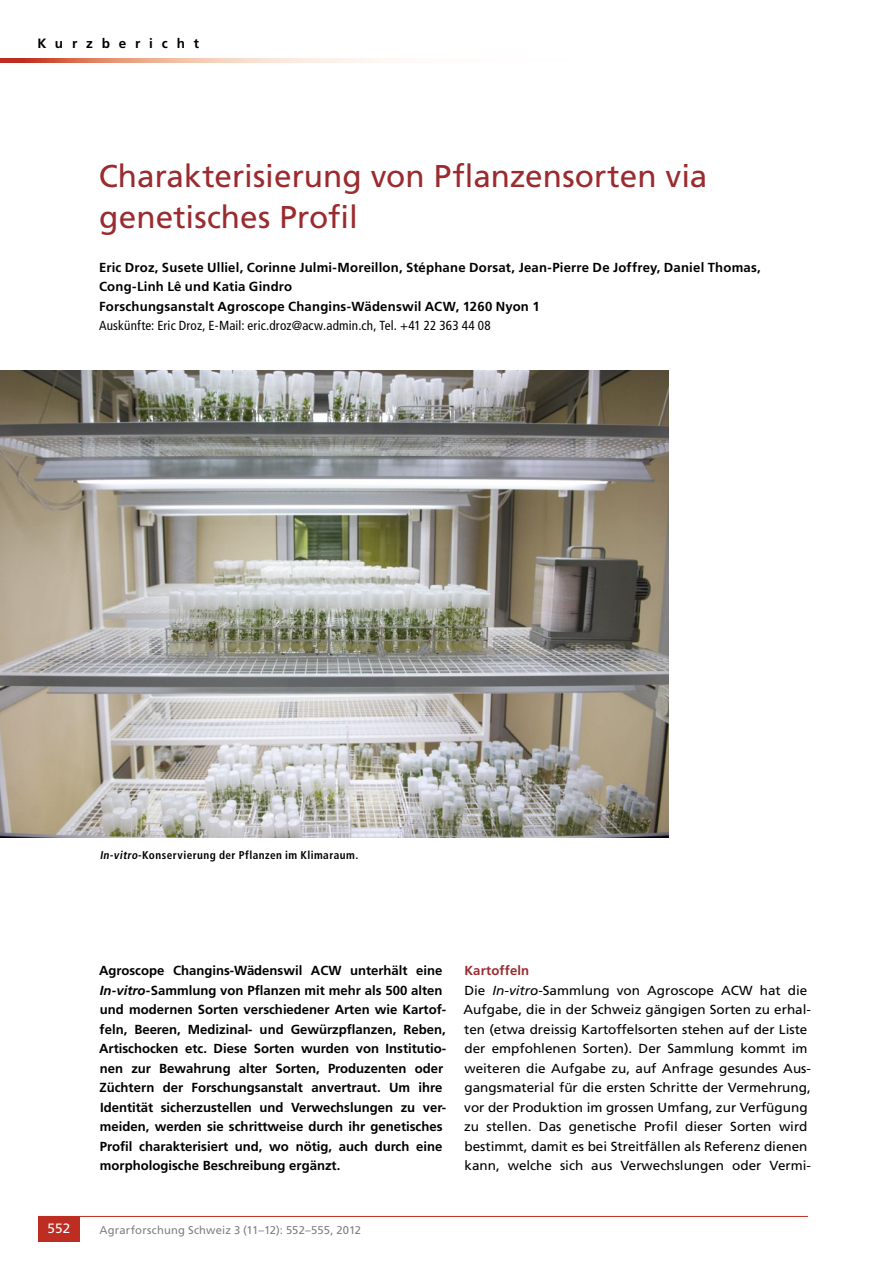
<style>
.page{position:relative;width:893px;height:1263px;background:#fff}
.page>*{position:absolute;margin:0;border:0;box-sizing:border-box;transform-origin:0 0}
.t1{font:31.5px/40.5px "Frutiger LT Std";color:#9a2b2f}
.t2{font:700 13.5px "Frutiger LT Std";letter-spacing:.655em;color:#000}
.t3{font:13.5px "Frutiger LT Std";color:#fff}
.t4{font:700 13.2px/19.5px "Frutiger LT Std";color:#000}
.t5{font:13.2px/19.5px "Frutiger LT Std";color:#000}
.t6{font:condensed 13.2px "Frutiger LT Std";letter-spacing:.015em;color:#000}
.t7{font:700 condensed 11.25px "Frutiger LT Std";letter-spacing:.04em;color:#000}
.t8{font:11.25px "Frutiger LT Std";letter-spacing:.015em;color:#808080}
.s1{font-style:italic}
.s2{font-weight:700;color:#9a2b2f}
</style>
<div class="page">
<hr style="left:38px;top:1216px;width:770px;height:1px;background:#bd2d21">
<div style="left:38px;top:1216px;width:42px;height:26px;background:#bd2d21"></div>
<svg style="left:0;top:58px;width:396px;height:5px;background:#ebb2a0"></svg>
<img style="left:0;top:370px;width:669px;height:467px">
<p class="t2" style="left:37px;top:36px;width:163px">Kurzbericht</p>
<h1 class="t1" style="left:99px;top:156px;width:610px">Charakterisierung von Pflanzensorten via genetisches Profil</h1>
<p class="t4" style="left:99px;top:258px;width:663px">Eric Droz, Susete Ulliel, Corinne Julmi-Moreillon, Stéphane Dorsat, Jean-Pierre De Joffrey, Daniel Thomas,<br>Cong-Linh Lê und Katia Gindro<br>Forschungsanstalt Agroscope Changins-Wädenswil ACW, 1260 Nyon 1</p>
<p class="t6" style="left:99px;top:318px;width:393px">Auskünfte: Eric Droz, E-Mail: eric.droz@acw.admin.ch, Tel. +41 22 363 44 08</p>
<p class="t7" style="left:100px;top:848px;width:260px"><span class="s1">In-vitro</span>-Konservierung der Pflanzen im Klimaraum.</p>
<p class="t4" style="left:99px;top:961px;width:349px">Agroscope Changins-Wädenswil ACW unterhält eine <span class="s1">In-vitro-</span>Sammlung von Pflanzen mit mehr als 500 alten und modernen Sorten verschiedener Arten wie Kartof&shy;feln, Beeren, Medizinal- und Gewürzpflanzen, Reben, Artischocken etc. Diese Sorten wurden von Institutio&shy;nen zur Bewahrung alter Sorten, Produzenten oder Züchtern der Forschungsanstalt anvertraut. Um ihre Identität sicherzustellen und Verwechslungen zu ver&shy;meiden, werden sie schrittweise durch ihr genetisches Profil charakterisiert und, wo nötig, auch durch eine morphologische Beschreibung ergänzt.</p>
<p class="t5" style="left:463px;top:961px;width:349px"><span class="s2">Kartoffeln<br></span>Die <span class="s1">In-vitro</span>-Sammlung von Agroscope ACW hat die Aufgabe, die in der Schweiz gängigen Sorten zu erhal&shy;ten (etwa dreissig Kartoffelsorten stehen auf der Liste der empfohlenen Sorten). Der Sammlung kommt im weiteren die Aufgabe zu, auf Anfrage gesundes Aus&shy;gangsmaterial für die ersten Schritte der Vermehrung, vor der Produktion im grossen Umfang, zur Verfügung zu stellen. Das genetische Profil dieser Sorten wird bestimmt, damit es bei Streitfällen als Referenz dienen kann, welche sich aus Verwechslungen oder Vermi-</p>
<p class="t3" style="left:48px;top:1221px;width:24px">552</p>
<p class="t8" style="left:99px;top:1223px;width:263px">Agrarforschung Schweiz 3 (11–12): 552–555, 2012</p>
</div>
